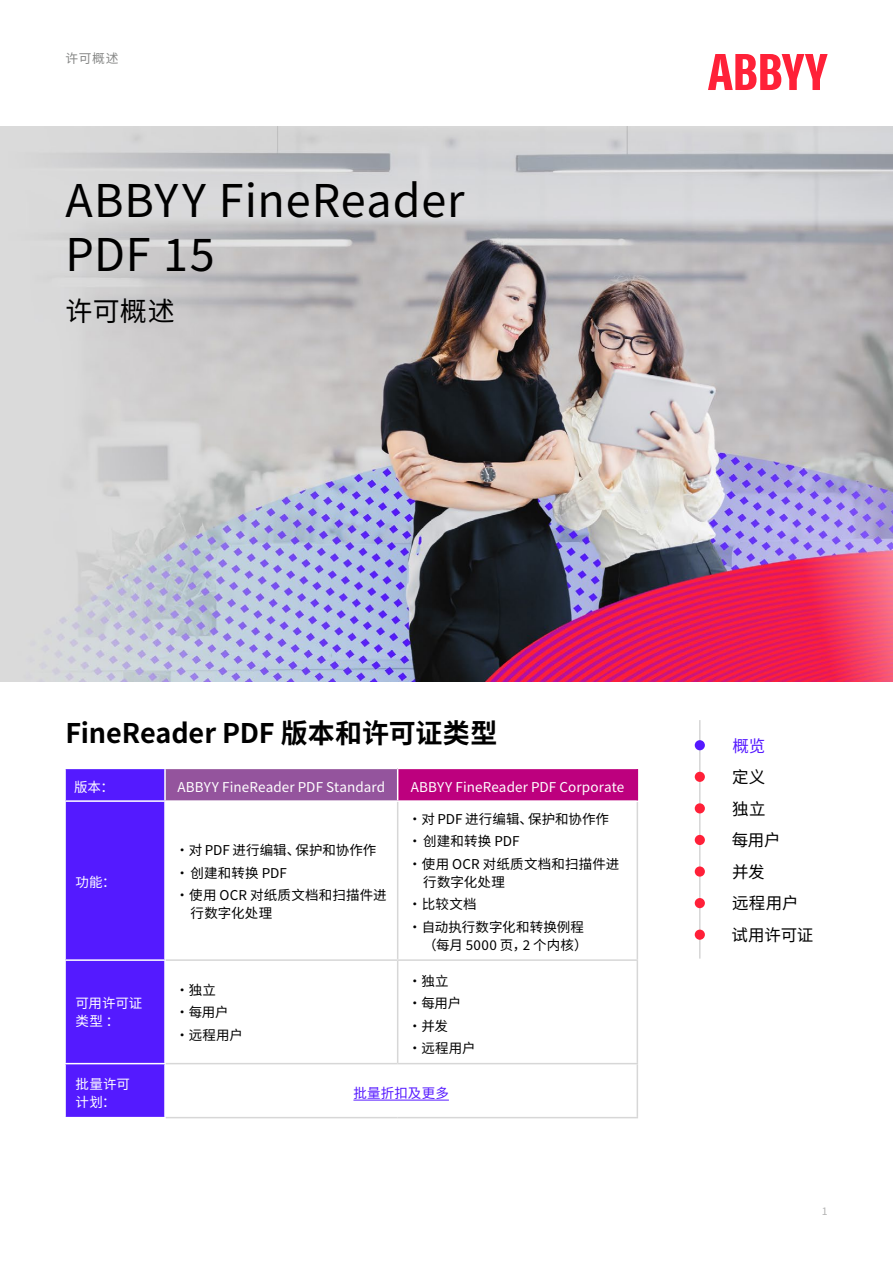
<style>
.page{position:relative;width:893px;height:1263px;background:#fff}
.page>*{position:absolute;margin:0;border:0;box-sizing:border-box;transform-origin:0 0}
.t1{font:45px/54px "Noto Sans SC";letter-spacing:.02em;color:#000}
.t2{font:700 27px "Noto Sans SC";letter-spacing:-.005em;color:#000}
.t3{font:27px "Noto Sans SC";color:#000}
.t4{font:16.5px/31.5px "Noto Sans SC";letter-spacing:-.015em;color:#000}
.t5{font:16.5px "Noto Sans SC";color:#5519ff}
.t6{font:13.5px/18px "Noto Sans SC";letter-spacing:.01em;color:#000}
.t7{font:13.5px/18px "Noto Sans SC";letter-spacing:.005em;color:#fff}
.t8{font:13.5px "Noto Sans SC";letter-spacing:.015em;color:#5519ff}
.t9{font:12.75px "Noto Sans SC";color:#868786}
.t10{font:10.5px "Noto Sans SC";color:#b3b3b3}
</style>
<div class="page">
<img style="left:0;top:126px;width:893px;height:555px">
<svg style="left:708px;top:54px;width:120px;height:36px"></svg>
<hr style="left:699px;top:720px;width:2px;height:239px;background:#484847">
<div style="left:695px;top:740px;width:10px;height:10px;background:#5519ff;border-radius:50%"></div>
<div style="left:695px;top:803px;width:10px;height:10px;background:#ff2038;border-radius:50%"></div>
<div style="left:695px;top:772px;width:10px;height:10px;background:#ff2038;border-radius:50%"></div>
<div style="left:695px;top:835px;width:10px;height:10px;background:#ff2038;border-radius:50%"></div>
<div style="left:695px;top:866px;width:10px;height:11px;background:#ff2038;border-radius:50%"></div>
<div style="left:695px;top:898px;width:10px;height:10px;background:#ff2038;border-radius:50%"></div>
<div style="left:65px;top:768px;width:100px;height:33px;background:#541aff"></div>
<div style="left:165px;top:768px;width:233px;height:33px;background:#94549d"></div>
<div style="left:398px;top:768px;width:239px;height:33px;background:#bd007e"></div>
<div style="left:66px;top:802px;width:98px;height:315px;background:#541aff"></div>
<hr style="left:64px;top:768px;width:101px;height:1px;background:#fff">
<hr style="left:64px;top:769px;width:2px;height:31px;background:#fff">
<hr style="left:165px;top:768px;width:233px;height:1px;background:#fff">
<hr style="left:164px;top:769px;width:2px;height:31px;background:#fff">
<hr style="left:64px;top:800px;width:101px;height:2px;background:#fff">
<hr style="left:165px;top:800px;width:233px;height:2px;background:#fff">
<hr style="left:64px;top:959px;width:102px;height:2px;background:#fff">
<hr style="left:64px;top:1063px;width:102px;height:1px;background:#fff">
<hr style="left:397px;top:802px;width:1px;height:157px;background:#d7d7d7">
<hr style="left:637px;top:802px;width:1px;height:157px;background:#d7d7d7">
<hr style="left:166px;top:959px;width:232px;height:2px;background:#d7d7d7">
<hr style="left:398px;top:959px;width:240px;height:2px;background:#d7d7d7">
<hr style="left:397px;top:961px;width:1px;height:102px;background:#d7d7d7">
<hr style="left:637px;top:961px;width:1px;height:102px;background:#d7d7d7">
<hr style="left:166px;top:1063px;width:232px;height:1px;background:#d7d7d7">
<hr style="left:398px;top:1063px;width:240px;height:1px;background:#d7d7d7">
<hr style="left:637px;top:1064px;width:1px;height:53px;background:#d7d7d7">
<hr style="left:166px;top:1117px;width:232px;height:1px;background:#d7d7d7">
<hr style="left:398px;top:1117px;width:240px;height:1px;background:#d7d7d7">
<hr style="left:398px;top:768px;width:240px;height:1px;background:#fff">
<hr style="left:397px;top:769px;width:1px;height:31px;background:#fff">
<hr style="left:398px;top:800px;width:240px;height:2px;background:#fff">
<hr style="left:637px;top:769px;width:1px;height:31px;background:#bd007e">
<hr style="left:353px;top:1100px;width:96px;height:1px;background:#5519ff">
<div style="left:695px;top:929px;width:10px;height:11px;background:#ff2038;border-radius:50%"></div>
<p class="t9" style="left:65px;top:51px;width:55px">许可概述</p>
<h1 class="t1" style="left:65px;top:174px;width:401px">ABBYY FineReader<br>PDF 15</h1>
<h2 class="t3" style="left:65px;top:296px;width:111px">许可概述</h2>
<h2 class="t2" style="left:65px;top:717px;width:433px">FineReader PDF 版本和许可证类型</h2>
<p class="t7" style="left:74px;top:778px;width:41px">版本：</p>
<p class="t7" style="left:177px;top:778px;width:209px">ABBYY FineReader PDF Standard</p>
<p class="t7" style="left:411px;top:778px;width:215px">ABBYY FineReader PDF Corporate</p>
<p class="t7" style="left:76px;top:873px;width:42px">功能：</p>
<p class="t7" style="left:76px;top:994px;width:68px">可用许可证类型 ：</p>
<p class="t6" style="left:175px;top:841px;width:202px">•对 PDF 进行编辑、保护和协作作</p>
<p class="t6" style="left:175px;top:864px;width:113px">•创建和转换 PDF</p>
<p class="t6" style="left:190px;top:886px;width:198px;text-indent:-15px">•使用 OCR 对纸质文档和扫描件进行数字化处理</p>
<p class="t6" style="left:175px;top:981px;width:42px">•独立</p>
<p class="t6" style="left:175px;top:1003px;width:55px">•每用户</p>
<p class="t6" style="left:175px;top:1026px;width:69px">•远程用户</p>
<p class="t6" style="left:408px;top:810px;width:202px">•对 PDF 进行编辑、保护和协作作</p>
<p class="t6" style="left:408px;top:832px;width:113px">•创建和转换 PDF</p>
<p class="t6" style="left:423px;top:855px;width:198px;text-indent:-15px">•使用 OCR 对纸质文档和扫描件进行数字化处理</p>
<p class="t6" style="left:408px;top:895px;width:70px">•比较文档</p>
<p class="t6" style="left:408px;top:918px;width:181px;text-align:right">•自动执行数字化和转换例程（每月 5000 页，2 个内核）</p>
<p class="t6" style="left:408px;top:972px;width:42px">•独立</p>
<p class="t6" style="left:408px;top:994px;width:55px">•每用户</p>
<p class="t6" style="left:408px;top:1017px;width:41px">•并发</p>
<p class="t6" style="left:408px;top:1039px;width:69px">•远程用户</p>
<p class="t7" style="left:76px;top:1075px;width:56px">批量许可计划：</p>
<p class="t8" style="left:353px;top:1085px;width:97px">批量折扣及更多</p>
<p class="t5" style="left:732px;top:736px;width:35px">概览</p>
<p class="t4" style="left:732px;top:762px;width:83px">定义<br>独立<br>每用户<br>并发<br>远程用户试用许可证</p>
<p class="t10" style="left:822px;top:1205px;width:7px">1</p>
</div>
